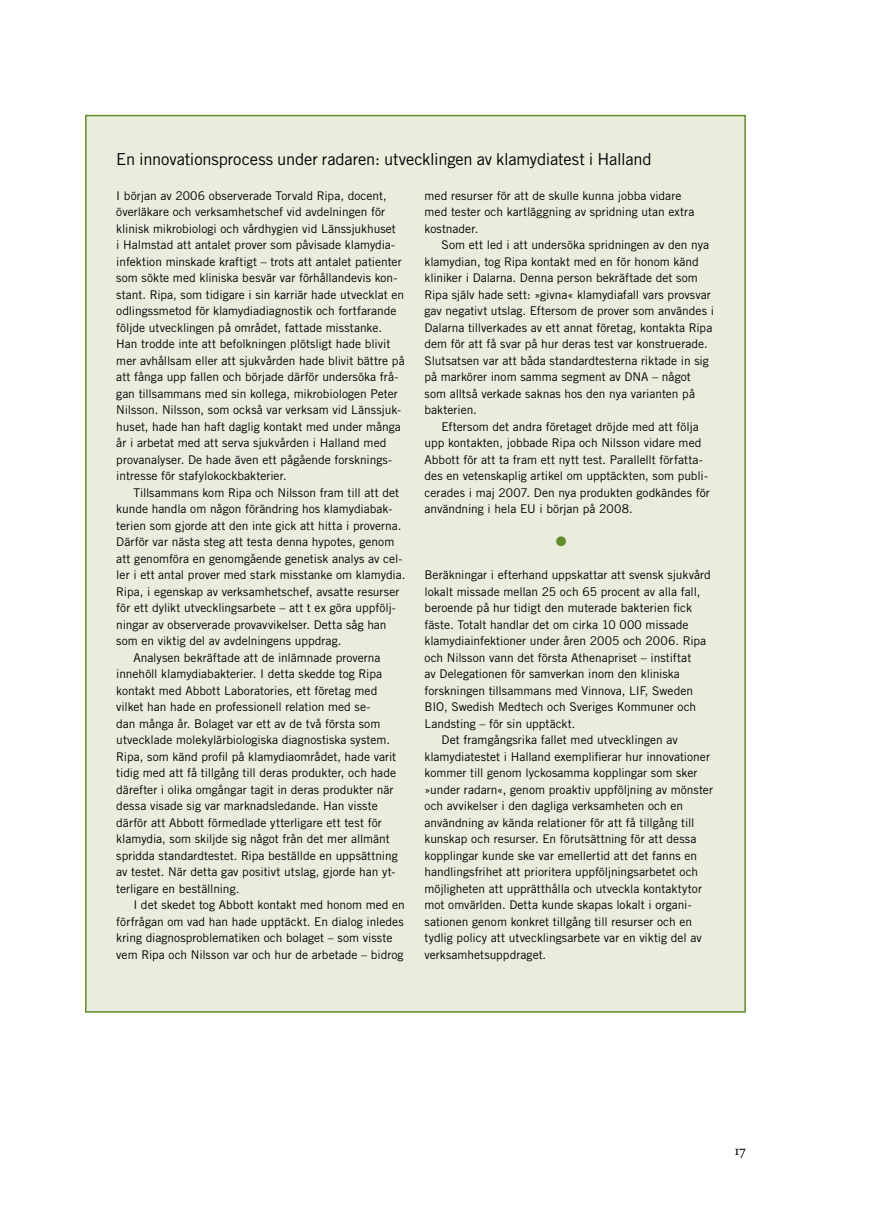
<style>
.page{position:relative;width:872px;height:1212px;background:#fff}
.page>*{position:absolute;margin:0;border:0;box-sizing:border-box;transform-origin:0 0}
.t1{font:27px "Trade Gothic LT Pro";color:#628b29}
.t2{font:16.5px "Trade Gothic LT Pro";letter-spacing:-.01em;color:#000}
.t3{font:13.5px "Berling Nova Text Pro";color:#000}
.t4{font:12px/16.5px "Trade Gothic LT Pro";color:#000}
</style>
<div class="page">
<div style="left:85px;top:115px;width:661px;height:898px;background:#eaecde;border:2px solid #628b29"></div>
<h2 class="t2" style="left:116px;top:149px;width:537px">En innovationsprocess under radaren: utvecklingen av klamydiatest i Halland</h2>
<p class="t4" style="left:116px;top:187px;width:290px">I början av 2006 observerade Torvald Ripa, docent, överläkare och verksamhetschef vid avdelningen för klinisk mikrobiologi och vårdhygien vid Länssjukhuset<br>i Halmstad att antalet prover som påvisade klamydia&shy;infektion minskade kraftigt – trots att antalet patienter som sökte med kliniska besvär var förhållandevis kon&shy;stant. Ripa, som tidigare i sin karriär hade utvecklat en odlingssmetod för klamydiadiagnostik och fortfarande följde utvecklingen på området, fattade misstanke.<br>Han trodde inte att befolkningen plötsligt hade blivit mer avhållsam eller att sjukvården hade blivit bättre på att fånga upp fallen och började därför undersöka frå&shy;gan tillsammans med sin kollega, mikrobiologen Peter Nilsson. Nilsson, som också var verksam vid Länssjuk&shy;huset, hade han haft daglig kontakt med under många år i arbetat med att serva sjukvården i Halland med provanalyser. De hade även ett pågående forsknings&shy;intresse för stafylokockbakterier.</p>
<p class="t4" style="left:133px;top:484px;width:267px">Tillsammans kom Ripa och Nilsson fram till att det</p>
<p class="t4" style="left:116px;top:501px;width:278px">kunde handla om någon förändring hos klamydiabak-</p>
<p class="t4" style="left:116px;top:517px;width:287px">terien som gjorde att den inte gick att hitta i proverna.</p>
<p class="t4" style="left:116px;top:534px;width:279px">Därför var nästa steg att testa denna hypotes, genom</p>
<p class="t4" style="left:116px;top:550px;width:288px">att genomföra en genomgående genetisk analys av cel-</p>
<p class="t4" style="left:116px;top:567px;width:291px">ler i ett antal prover med stark misstanke om klamydia.</p>
<p class="t4" style="left:116px;top:583px;width:285px">Ripa, i egenskap av verksamhetschef, avsatte resurser</p>
<p class="t4" style="left:116px;top:600px;width:281px">för ett dylikt utvecklingsarbete – att t ex göra uppfölj-</p>
<p class="t4" style="left:116px;top:616px;width:272px">ningar av observerade provavvikelser. Detta såg han</p>
<p class="t4" style="left:116px;top:633px;width:226px">som en viktig del av avdelningens uppdrag.</p>
<p class="t4" style="left:133px;top:649px;width:249px">Analysen bekräftade att de inlämnade proverna</p>
<p class="t4" style="left:116px;top:666px;width:267px">innehöll klamydiabakterier. I detta skedde tog Ripa</p>
<p class="t4" style="left:116px;top:682px;width:262px">kontakt med Abbott Laboratories, ett företag med</p>
<p class="t4" style="left:116px;top:699px;width:255px">vilket han hade en professionell relation med se-</p>
<p class="t4" style="left:116px;top:715px;width:265px">dan många år. Bolaget var ett av de två första som</p>
<p class="t4" style="left:116px;top:732px;width:275px">utvecklade molekylärbiologiska diagnostiska system.</p>
<p class="t4" style="left:116px;top:748px;width:281px">Ripa, som känd profil på klamydiaområdet, hade varit</p>
<p class="t4" style="left:116px;top:765px;width:281px">tidig med att få tillgång till deras produkter, och hade</p>
<p class="t4" style="left:116px;top:781px;width:279px">därefter i olika omgångar tagit in deras produkter när</p>
<p class="t4" style="left:116px;top:798px;width:263px">dessa visade sig var marknadsledande. Han visste</p>
<p class="t4" style="left:116px;top:814px;width:267px">därför att Abbott förmedlade ytterligare ett test för</p>
<p class="t4" style="left:116px;top:831px;width:275px">klamydia, som skiljde sig något från det mer allmänt</p>
<p class="t4" style="left:116px;top:847px;width:283px">spridda standardtestet. Ripa beställde en uppsättning</p>
<p class="t4" style="left:116px;top:864px;width:281px">av testet. När detta gav positivt utslag, gjorde han yt-</p>
<p class="t4" style="left:116px;top:880px;width:124px">terligare en beställning.</p>
<p class="t4" style="left:133px;top:897px;width:273px">I det skedet tog Abbott kontakt med honom med en</p>
<p class="t4" style="left:116px;top:913px;width:289px">förfrågan om vad han hade upptäckt. En dialog inledes</p>
<p class="t4" style="left:116px;top:930px;width:277px">kring diagnosproblematiken och bolaget – som visste</p>
<p class="t4" style="left:116px;top:946px;width:289px">vem Ripa och Nilsson var och hur de arbetade – bidrog</p>
<p class="t4" style="left:424px;top:187px;width:271px">med resurser för att de skulle kunna jobba vidare med tester och kartläggning av spridning utan extra kostnader.</p>
<p class="t4" style="left:424px;top:237px;width:291px;text-indent:17px">Som ett led i att undersöka spridningen av den nya klamydian, tog Ripa kontakt med en för honom känd kliniker i Dalarna. Denna person bekräftade det som Ripa själv hade sett: »givna« klamydiafall vars provsvar gav negativt utslag. Eftersom de prover som användes i Dalarna tillverkades av ett annat företag, kontakta Ripa dem för att få svar på hur deras test var konstruerade.<br>Slutsatsen var att båda standardtesterna riktade in sig på markörer inom samma segment av DNA – något som alltså verkade saknas hos den nya varianten på bakterien.</p>
<p class="t4" style="left:424px;top:418px;width:287px;text-indent:17px">Eftersom det andra företaget dröjde med att följa upp kontakten, jobbade Ripa och Nilsson vidare med Abbott för att ta fram ett nytt test. Parallellt författa&shy;des en vetenskaplig artikel om upptäckten, som publi&shy;cerades i maj 2007. Den nya produkten godkändes för användning i hela EU i början på 2008.</p>
<h1 class="t1" style="left:554px;top:525px;width:15px">•</h1>
<p class="t4" style="left:424px;top:567px;width:288px">Beräkningar i efterhand uppskattar att svensk sjukvård</p>
<p class="t4" style="left:424px;top:583px;width:277px">lokalt missade mellan 25 och 65 procent av alla fall,</p>
<p class="t4" style="left:424px;top:600px;width:269px">beroende på hur tidigt den muterade bakterien fick</p>
<p class="t4" style="left:424px;top:616px;width:265px">fäste. Totalt handlar det om cirka 10 000 missade</p>
<p class="t4" style="left:424px;top:633px;width:283px">klamydiainfektioner under åren 2005 och 2006. Ripa</p>
<p class="t4" style="left:424px;top:649px;width:268px">och Nilsson vann det första Athenapriset – instiftat</p>
<p class="t4" style="left:424px;top:666px;width:257px">av Delegationen för samverkan inom den kliniska</p>
<p class="t4" style="left:424px;top:682px;width:270px">forskningen tillsammans med Vinnova, LIF, Sweden</p>
<p class="t4" style="left:424px;top:699px;width:273px">BIO, Swedish Medtech och Sveriges Kommuner och</p>
<p class="t4" style="left:424px;top:715px;width:152px">Landsting – för sin upptäckt.</p>
<p class="t4" style="left:441px;top:732px;width:238px">Det framgångsrika fallet med utvecklingen av</p>
<p class="t4" style="left:424px;top:748px;width:287px">klamydiatestet i Halland exemplifierar hur innovationer</p>
<p class="t4" style="left:424px;top:765px;width:274px">kommer till genom lyckosamma kopplingar som sker</p>
<p class="t4" style="left:424px;top:781px;width:290px">»under radarn«, genom proaktiv uppföljning av mönster</p>
<p class="t4" style="left:424px;top:798px;width:260px">och avvikelser i den dagliga verksamheten och en</p>
<p class="t4" style="left:424px;top:814px;width:271px">användning av kända relationer för att få tillgång till</p>
<p class="t4" style="left:424px;top:831px;width:273px">kunskap och resurser. En förutsättning för att dessa</p>
<p class="t4" style="left:424px;top:847px;width:274px">kopplingar kunde ske var emellertid att det fanns en</p>
<p class="t4" style="left:424px;top:864px;width:275px">handlingsfrihet att prioritera uppföljningsarbetet och</p>
<p class="t4" style="left:424px;top:880px;width:279px">möjligheten att upprätthålla och utveckla kontaktytor</p>
<p class="t4" style="left:424px;top:897px;width:269px">mot omvärlden. Detta kunde skapas lokalt i organi-</p>
<p class="t4" style="left:424px;top:913px;width:269px">sationen genom konkret tillgång till resurser och en</p>
<p class="t4" style="left:424px;top:930px;width:279px">tydlig policy att utvecklingsarbete var en viktig del av</p>
<p class="t4" style="left:424px;top:946px;width:123px">verksamhetsuppdraget.</p>
<p class="t3" style="left:734px;top:1141px;width:13px">17</p>
</div>
